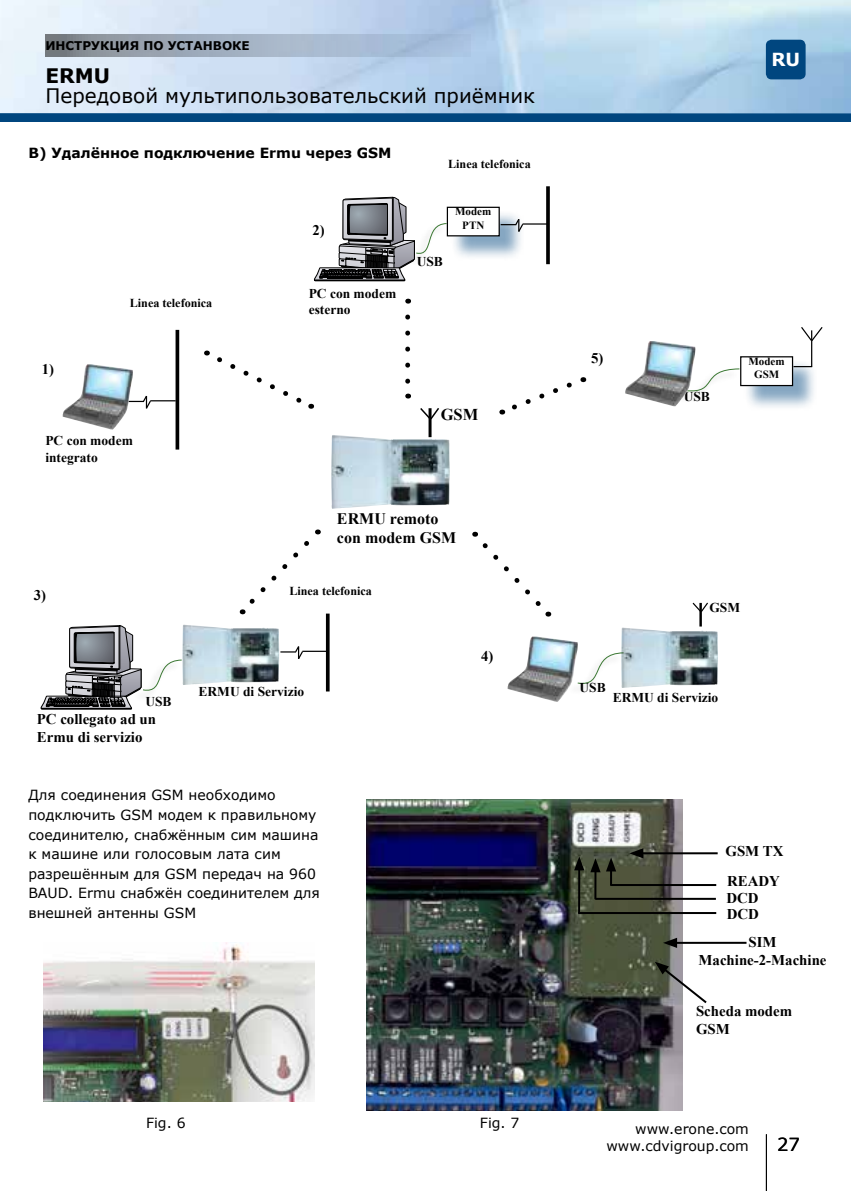
<style>
.page{position:relative;width:851px;height:1191px;background:#fff}
.page>*{position:absolute;margin:0;border:0;box-sizing:border-box;transform-origin:0 0}
.t1{font:20px "Verdana";color:#000}
.t2{font:700 20px "Verdana";color:#000}
.t3{font:18px "Verdana";color:#000}
.t4{font:700 18px "Verdana";color:#fff}
.t5{font:700 16.4px "Times New Roman";color:#000}
.t6{font:700 16px/19.2px "Times New Roman";color:#000}
.t7{font:700 14.8px/17.8px "Times New Roman";color:#000}
.t8{font:700 14.6px "Times New Roman";color:#000}
.t9{font:14px/19.6px "Verdana";color:#000;text-align:right}
.t10{font:700 14px "Verdana";color:#000}
.t11{font:700 13.4px/16.2px "Times New Roman";color:#000}
.t12{font:700 12.2px "Times New Roman";color:#000}
.t13{font:700 12px "Verdana";color:#000}
.t14{font:700 11px/13.2px "Times New Roman";color:#000;text-align:center}
</style>
<div class="page">
<div style="left:0;top:113px;width:850px;height:9px;background:#00467f"></div>
<hr style="left:765px;top:1134px;width:1px;height:57px;background:#000">
<hr style="left:428px;top:408px;width:3px;height:29px;background:#000">
<svg style="left:420px;top:408px;width:19px;height:13px"></svg>
<img style="left:331px;top:435px;width:118px;height:74px">
<svg style="left:175px;top:330px;width:4px;height:119px"></svg>
<svg style="left:133px;top:394px;width:43px;height:16px"></svg>
<svg style="left:314px;top:197px;width:133px;height:84px"></svg>
<div style="left:449px;top:210px;width:75px;height:51px;background:#00467f;opacity:.48"></div>
<div style="left:447px;top:207px;width:52px;height:29px;background:#fff"></div>
<div style="left:446px;top:207px;width:53px;height:29px;border:1px solid #000"></div>
<hr style="left:546px;top:186px;width:3px;height:78px;background:#000">
<svg style="left:500px;top:217px;width:24px;height:16px"></svg>
<hr style="left:522px;top:223px;width:26px;height:2px;background:#000">
<svg style="left:695px;top:368px;width:45px;height:24px"></svg>
<div style="left:743px;top:359px;width:74px;height:52px;background:#00467f;opacity:.48"></div>
<div style="left:740px;top:357px;width:52px;height:28px;background:#fff"></div>
<div style="left:740px;top:356px;width:53px;height:30px;border:1px solid #000"></div>
<svg style="left:793px;top:366px;width:18px;height:1px"></svg>
<hr style="left:811px;top:330px;width:1px;height:37px;background:#000">
<svg style="left:801px;top:327px;width:22px;height:15px"></svg>
<svg style="left:41px;top:625px;width:141px;height:84px"></svg>
<hr style="left:326px;top:613px;width:3px;height:78px;background:#000">
<svg style="left:280px;top:646px;width:23px;height:13px"></svg>
<hr style="left:302px;top:650px;width:26px;height:2px;background:#000">
<svg style="left:578px;top:652px;width:43px;height:33px"></svg>
<hr style="left:699px;top:603px;width:2px;height:23px;background:#000">
<svg style="left:692px;top:602px;width:16px;height:11px"></svg>
<img style="left:63px;top:364px;width:70px;height:65px">
<img style="left:621px;top:627px;width:96px;height:61px">
<img style="left:182px;top:624px;width:97px;height:61px">
<img style="left:625px;top:341px;width:70px;height:65px">
<img style="left:507px;top:636px;width:71px;height:65px">
<svg style="left:405px;top:317px;width:5px;height:81px"></svg>
<svg style="left:217px;top:357px;width:94px;height:52px"></svg>
<svg style="left:240px;top:529px;width:78px;height:85px"></svg>
<svg style="left:474px;top:532px;width:75px;height:84px"></svg>
<svg style="left:501px;top:382px;width:71px;height:33px"></svg>
<img style="left:366px;top:799px;width:316px;height:311px">
<svg style="left:654px;top:961px;width:53px;height:43px"></svg>
<img style="left:43px;top:942px;width:272px;height:159px">
<hr style="left:578px;top:867px;width:2px;height:45px;background:#000">
<svg style="left:574px;top:856px;width:10px;height:14px"></svg>
<hr style="left:674px;top:941px;width:71px;height:3px;background:#000">
<svg style="left:663px;top:937px;width:14px;height:11px"></svg>
<hr style="left:578px;top:912px;width:138px;height:2px;background:#000">
<hr style="left:594px;top:869px;width:2px;height:29px;background:#000">
<svg style="left:590px;top:858px;width:10px;height:14px"></svg>
<hr style="left:595px;top:898px;width:120px;height:2px;background:#000">
<svg style="left:606px;top:857px;width:10px;height:27px"></svg>
<hr style="left:610px;top:884px;width:106px;height:2px;background:#000">
<hr style="left:640px;top:852px;width:76px;height:2px;background:#000">
<svg style="left:629px;top:848px;width:14px;height:10px"></svg>
<img style="left:1px;top:0;width:849px;height:113px">
<img style="left:0;top:0;width:1px;height:113px">
<svg style="left:45px;top:34px;width:426px;height:23px;background:#9dacbe"></svg>
<div style="left:765px;top:40px;width:40px;height:39px;background:#00467f;border-radius:6px"></div>
<p class="t13" style="left:45px;top:37px;width:206px">ИНСТРУКЦИЯ ПО УСТАНВОКЕ</p>
<h1 class="t2" style="left:45px;top:61px;width:66px">ERMU</h1>
<h1 class="t1" style="left:45px;top:82px;width:491px">Передовой мультипользовательский приёмник</h1>
<p class="t10" style="left:28px;top:143px;width:364px">B) Удалённое подключение Ermu через GSM</p>
<p class="t8" style="left:42px;top:359px;width:14px">1)</p>
<p class="t12" style="left:130px;top:294px;width:84px">Linea telefonica</p>
<p class="t11" style="left:45px;top:432px;width:89px">PC con modem integrato</p>
<p class="t8" style="left:312px;top:220px;width:14px">2)</p>
<p class="t11" style="left:309px;top:285px;width:89px">PC con modem esterno</p>
<p class="t12" style="left:448px;top:155px;width:84px">Linea telefonica</p>
<p class="t11" style="left:416px;top:253px;width:28px">USB</p>
<p class="t14" style="left:455px;top:205px;width:38px">Modem<br>PTN</p>
<p class="t5" style="left:440px;top:403px;width:39px">GSM</p>
<p class="t8" style="left:34px;top:585px;width:14px">3)</p>
<p class="t6" style="left:337px;top:508px;width:121px">ERMU remoto con modem GSM</p>
<p class="t12" style="left:289px;top:582px;width:84px">Linea telefonica</p>
<p class="t11" style="left:145px;top:693px;width:28px">USB</p>
<p class="t7" style="left:37px;top:710px;width:121px">PC collegato ad un<br>Ermu di servizio</p>
<p class="t11" style="left:198px;top:683px;width:107px">ERMU di Servizio</p>
<p class="t9" style="left:28px;top:785px;width:293px;text-align:left">Для соединения GSM необходимо подключить GSM модем к правильному соединителю, снабжённым сим машина к машине или голосовым лата сим разрешённым для GSM передач на 960<br>BAUD. Ermu снабжён соединителем для внешней антенны GSM</p>
<p class="t8" style="left:481px;top:646px;width:14px">4)</p>
<p class="t9" style="left:146px;top:1113px;width:41px">Fig. 6</p>
<p class="t9" style="left:480px;top:1113px;width:41px">Fig. 7</p>
<p class="t4" style="left:771px;top:47px;width:30px">RU</p>
<p class="t8" style="left:591px;top:348px;width:14px">5)</p>
<p class="t11" style="left:683px;top:387px;width:28px">USB</p>
<p class="t14" style="left:748px;top:354px;width:38px">Modem<br>GSM</p>
<p class="t11" style="left:709px;top:599px;width:32px">GSM</p>
<p class="t11" style="left:579px;top:679px;width:28px">USB</p>
<p class="t11" style="left:612px;top:689px;width:107px">ERMU di Servizio</p>
<p class="t7" style="left:725px;top:842px;width:59px">GSM TX</p>
<p class="t7" style="left:727px;top:871px;width:54px">READY</p>
<p class="t7" style="left:726px;top:888px;width:34px">DCD</p>
<p class="t7" style="left:726px;top:904px;width:34px">DCD</p>
<p class="t7" style="left:698px;top:932px;width:129px;text-align:center">SIM<br>Machine-2-Machine</p>
<p class="t7" style="left:696px;top:1001px;width:98px">Scheda modem<br>GSM</p>
<p class="t9" style="left:606px;top:1120px;width:144px;line-height:16.8px">www.erone.com www.cdvigroup.com</p>
<p class="t3" style="left:776px;top:1132px;width:24px">27</p>
</div>
